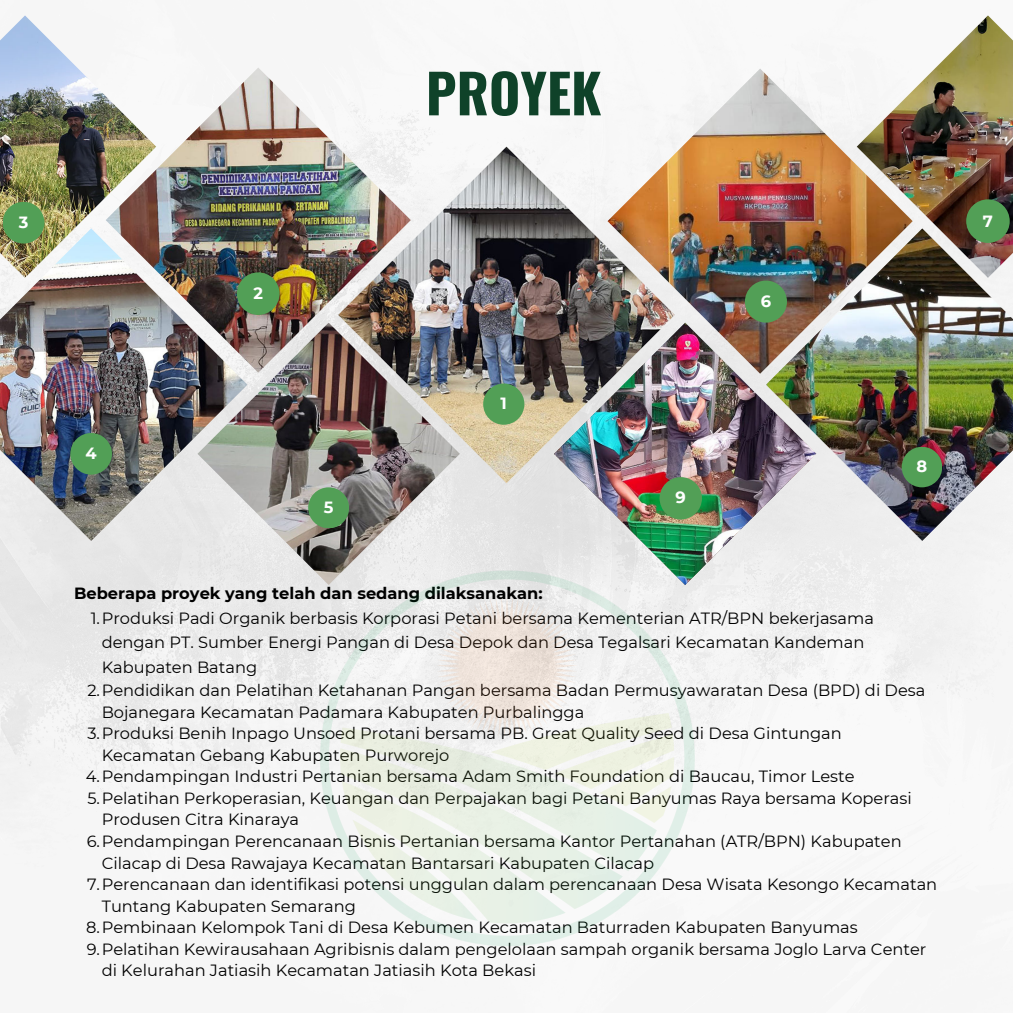
<style>
.page{position:relative;width:1013px;height:1013px;background:#fff}
.page>*{position:absolute;margin:0;border:0;box-sizing:border-box;transform-origin:0 0}
.t1{font:700 53.75px "Oswald";color:#0f4229}
.t2{font:16.25px/21.5px "Montserrat";color:#000}
.t3{font:700 16.25px "Montserrat";color:#000}
.t4{font:700 16.25px "Montserrat";color:#fff}
</style>
<div class="page">
<img style="left:0;top:36px;width:1012px;height:863px">
<img style="left:0;top:278px;width:197px;height:263px">
<img style="left:106px;top:67px;width:305px;height:306px">
<img style="left:197px;top:322px;width:263px;height:263px">
<img style="left:338px;top:147px;width:269px;height:336px">
<img style="left:607px;top:69px;width:249px;height:253px">
<img style="left:554px;top:322px;width:262px;height:263px">
<img style="left:766px;top:228px;width:246px;height:313px">
<img style="left:856px;top:15px;width:156px;height:263px">
<img style="left:0;top:15px;width:156px;height:263px">
<div style="left:483px;top:383px;width:41px;height:42px;background:#529f56;border-radius:50%"></div>
<div style="left:237px;top:272px;width:42px;height:43px;background:#529f56;border-radius:50%"></div>
<div style="left:3px;top:202px;width:41px;height:41px;background:#529f56;border-radius:50%"></div>
<div style="left:70px;top:433px;width:42px;height:41px;background:#529f56;border-radius:50%"></div>
<div style="left:308px;top:487px;width:41px;height:41px;background:#529f56;border-radius:50%"></div>
<div style="left:745px;top:280px;width:42px;height:42px;background:#529f56;border-radius:50%"></div>
<div style="left:966px;top:199px;width:43px;height:44px;background:#529f56;border-radius:50%"></div>
<div style="left:901px;top:447px;width:41px;height:40px;background:#529f56;border-radius:50%"></div>
<div style="left:659px;top:477px;width:43px;height:42px;background:#529f56;border-radius:50%"></div>
<img style="left:308px;top:560px;width:398px;height:387px">
<p class="t4" style="left:19px;top:212px;width:11px">3</p>
<p class="t4" style="left:86px;top:443px;width:13px">4</p>
<p class="t4" style="left:253px;top:283px;width:11px">2</p>
<p class="t4" style="left:324px;top:497px;width:11px">5</p>
<p class="t1" style="left:426px;top:51px;width:177px">PROYEK</p>
<p class="t4" style="left:500px;top:393px;width:8px">1</p>
<p class="t4" style="left:675px;top:487px;width:12px">9</p>
<p class="t4" style="left:760px;top:291px;width:12px">6</p>
<p class="t4" style="left:916px;top:456px;width:12px">8</p>
<p class="t3" style="left:74px;top:583px;width:470px">Beberapa proyek yang telah dan sedang dilaksanakan:</p>
<p class="t2" style="left:102px;top:605px;width:773px;line-height:24.4px;text-indent:-11px">1.Produksi Padi Organik berbasis Korporasi Petani bersama Kementerian ATR/BPN bekerjasama dengan PT. Sumber Energi Pangan di Desa Depok dan Desa Tegalsari Kecamatan Kandeman<br>Kabupaten Batang</p>
<p class="t2" style="left:102px;top:679px;width:825px;text-indent:-14px">2.Pendidikan dan Pelatihan Ketahanan Pangan bersama Badan Permusyawaratan Desa (BPD) di Desa<br>Bojanegara Kecamatan Padamara Kabupaten Purbalingga</p>
<p class="t2" style="left:102px;top:722px;width:741px;text-indent:-14px">3.Produksi Benih Inpago Unsoed Protani bersama PB. Great Quality Seed di Desa Gintungan<br>Kecamatan Gebang Kabupaten Purworejo</p>
<p class="t2" style="left:86px;top:765px;width:770px">4.Pendampingan Industri Pertanian bersama Adam Smith Foundation di Baucau, Timor Leste</p>
<p class="t2" style="left:102px;top:787px;width:811px;text-indent:-14px">5.Pelatihan Perkoperasian, Keuangan dan Perpajakan bagi Petani Banyumas Raya bersama Koperasi<br>Produsen Citra Kinaraya</p>
<p class="t2" style="left:102px;top:830px;width:801px;text-indent:-15px">6.Pendampingan Perencanaan Bisnis Pertanian bersama Kantor Pertanahan (ATR/BPN) Kabupaten<br>Cilacap di Desa Rawajaya Kecamatan Bantarsari Kabupaten Cilacap</p>
<p class="t2" style="left:102px;top:873px;width:837px;text-indent:-15px">7.Perencanaan dan identifikasi potensi unggulan dalam perencanaan Desa Wisata Kesongo Kecamatan<br>Tuntang Kabupaten Semarang</p>
<p class="t2" style="left:86px;top:916px;width:773px">8.Pembinaan Kelompok Tani di Desa Kebumen Kecamatan Baturraden Kabupaten Banyumas</p>
<h2 class="t2" style="left:102px;top:938px;width:826px;text-indent:-15px">9.Pelatihan Kewirausahaan Agribisnis dalam pengelolaan sampah organik bersama Joglo Larva Center di Kelurahan Jatiasih Kecamatan Jatiasih Kota Bekasi</h2>
<p class="t4" style="left:982px;top:211px;width:12px">7</p>
</div>
